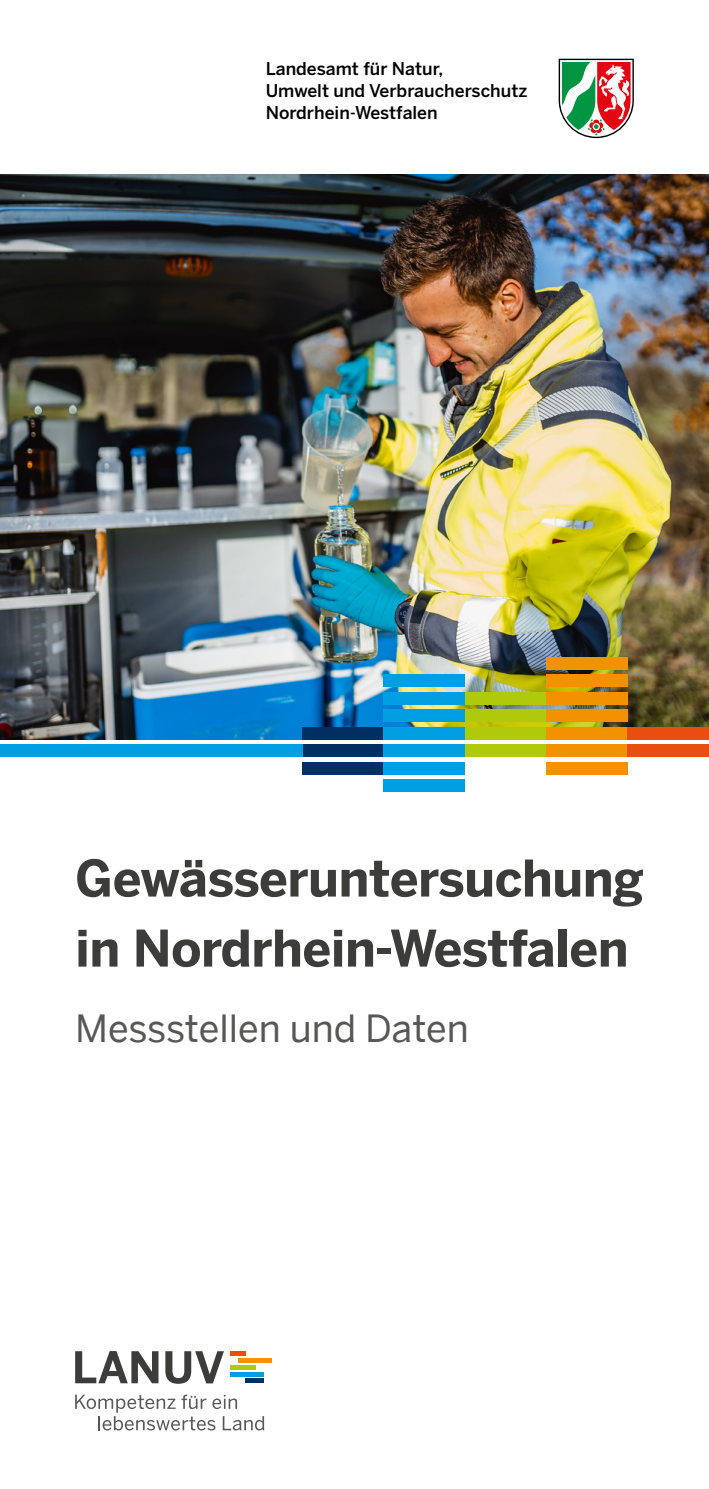
<style>
.page{position:relative;width:709px;height:1489px;background:#fff}
.page>*{position:absolute;margin:0;border:0;box-sizing:border-box;transform-origin:0 0}
.Titel_20pt{font:700 50px "Benton Sans";letter-spacing:-.01em;color:#3c3c3b}
.Subline-Titel_15pt{font:37.5px "Benton Sans";color:#575756}
.t1{font:500 17.5px/22px "Benton Sans";color:#000}
</style>
<div class="page">
<img style="left:0;top:174px;width:709px;height:565px">
<svg style="left:558px;top:59px;width:76px;height:79px"></svg>
<svg style="left:75px;top:1351px;width:83px;height:32px"></svg>
<svg style="left:165px;top:1351px;width:59px;height:32px"></svg>
<div style="left:245px;top:1378px;width:19px;height:5px;background:#003063"></div>
<div style="left:230px;top:1371px;width:34px;height:5px;background:#009fe3"></div>
<div style="left:238px;top:1357px;width:33px;height:5px;background:#f39200"></div>
<div style="left:230px;top:1350px;width:15px;height:5px;background:#e94e0f"></div>
<div style="left:230px;top:1364px;width:26px;height:5px;background:#afca0b"></div>
<svg style="left:75px;top:1394px;width:189px;height:36px"></svg>
<div style="left:384px;top:674px;width:81px;height:13px;background:#009fe3"></div>
<div style="left:384px;top:779px;width:81px;height:12px;background:#009fe3"></div>
<div style="left:302px;top:744px;width:82px;height:13px;background:#003063"></div>
<div style="left:302px;top:762px;width:82px;height:12px;background:#003063"></div>
<div style="left:302px;top:727px;width:82px;height:12px;background:#003063"></div>
<div style="left:384px;top:762px;width:81px;height:12px;background:#009fe3"></div>
<div style="left:384px;top:744px;width:81px;height:13px;background:#009fe3"></div>
<div style="left:384px;top:727px;width:81px;height:12px;background:#009fe3"></div>
<div style="left:384px;top:709px;width:81px;height:13px;background:#009fe3"></div>
<div style="left:384px;top:692px;width:81px;height:12px;background:#009fe3"></div>
<div style="left:465px;top:709px;width:81px;height:13px;background:#afca0b"></div>
<div style="left:465px;top:727px;width:81px;height:12px;background:#afca0b"></div>
<div style="left:465px;top:744px;width:81px;height:13px;background:#afca0b"></div>
<div style="left:465px;top:692px;width:81px;height:12px;background:#afca0b"></div>
<div style="left:546px;top:657px;width:81px;height:12px;background:#f39200"></div>
<div style="left:546px;top:762px;width:81px;height:12px;background:#f39200"></div>
<div style="left:546px;top:744px;width:81px;height:13px;background:#f39200"></div>
<div style="left:546px;top:727px;width:81px;height:12px;background:#f39200"></div>
<div style="left:546px;top:709px;width:81px;height:13px;background:#f39200"></div>
<div style="left:546px;top:692px;width:81px;height:12px;background:#f39200"></div>
<div style="left:546px;top:674px;width:81px;height:13px;background:#f39200"></div>
<div style="left:627px;top:727px;width:82px;height:12px;background:#e94e0f"></div>
<div style="left:627px;top:744px;width:82px;height:13px;background:#e94e0f"></div>
<div style="left:0;top:744px;width:302px;height:13px;background:#009fe3"></div>
<p class="t1" style="left:266px;top:57px;width:263px">Landesamt für Natur,<br>Umwelt und Verbraucherschutz<br>Nordrhein-Westfalen</p>
<h1 class="Titel_20pt" style="left:75px;top:848px;width:570px">Gewässeruntersuchung</h1>
<h1 class="Titel_20pt" style="left:75px;top:918px;width:555px">in Nordrhein-Westfalen</h1>
<h2 class="Subline-Titel_15pt" style="left:75px;top:1006px;width:395px">Messstellen und Daten</h2>
</div>
